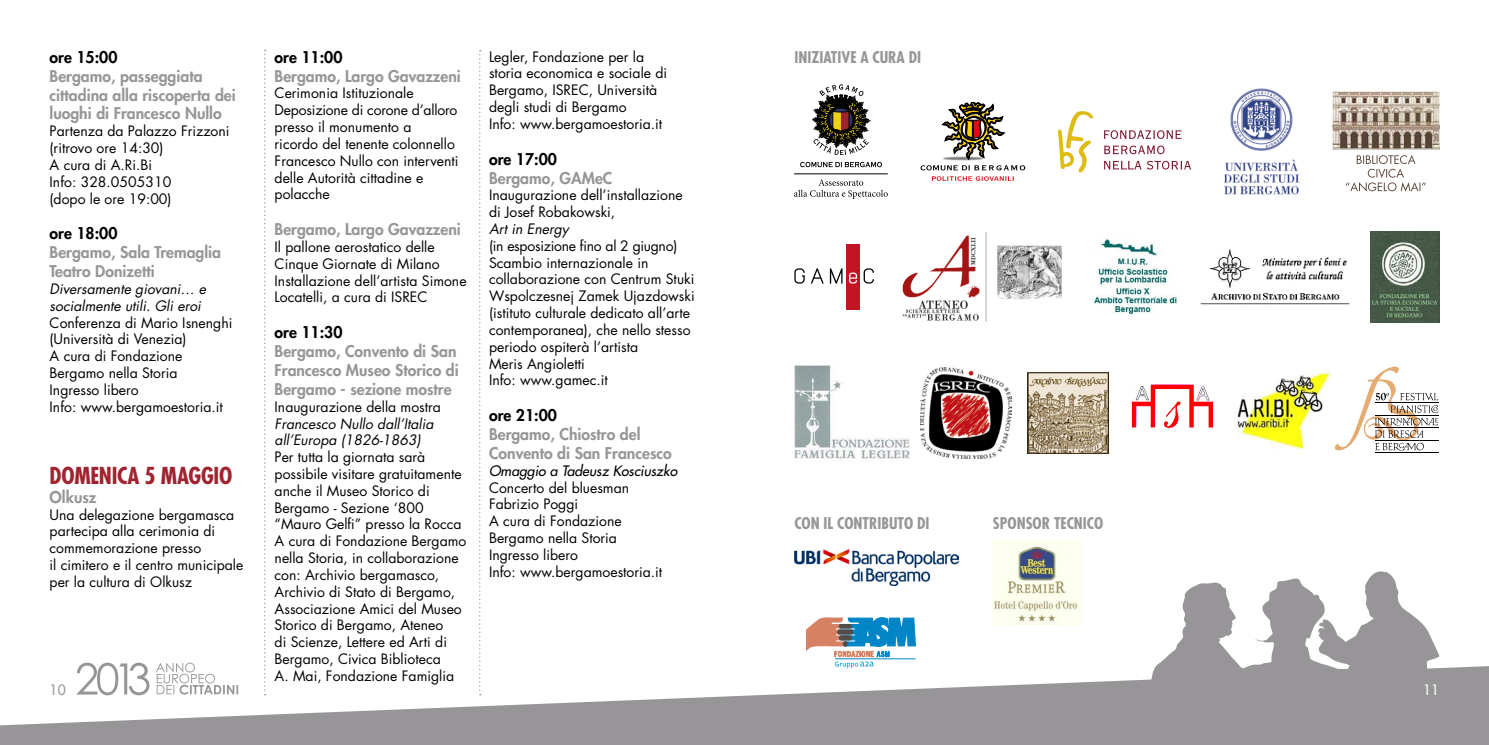
<style>
.page{position:relative;width:1489px;height:745px;background:#fff}
.page>*{position:absolute;margin:0;border:0;box-sizing:border-box;transform-origin:0 0}
.t1{font:700 condensed 22.75px "Futura Std";letter-spacing:-.015em;color:#a0242f}
.t2{font:800 15.75px/18.9px "Futura Std";color:#979598}
.t3{font:800 15.75px "Futura Std";color:#000}
.t4{font:700 condensed 15.75px "Futura Std";color:#979598}
.t5{font:14px/16.8px "Futura Std";color:#000}
.t6{font:italic 14px/16.8px "Futura Std";color:#000}
.t7{font:italic 500 14px "Futura Std";color:#000}
.t8{font:500 14px "Futura Std";color:#979598}
.t9{font:500 14px "Futura Std";color:#fff}
</style>
<div class="page">
<hr style="left:1374px;top:452px;width:63px;height:1px;background:#000">
<svg style="left:1337px;top:366px;width:101px;height:84px"></svg>
<svg style="left:806px;top:617px;width:110px;height:48px"></svg>
<svg style="left:1157px;top:571px;width:282px;height:94px"></svg>
<svg style="left:81px;top:662px;width:64px;height:3px"></svg>
<svg style="left:159px;top:662px;width:35px;height:3px"></svg>
<svg style="left:0;top:665px;width:1488px;height:79px;fill:#979598"></svg>
<svg style="left:479px;top:50px;width:2px;height:644px"></svg>
<svg style="left:264px;top:50px;width:2px;height:644px"></svg>
<svg style="left:794px;top:179px;width:93px;height:20px"></svg>
<hr style="left:794px;top:173px;width:93px;height:1px;background:#000">
<svg style="left:800px;top:162px;width:81px;height:5px"></svg>
<svg style="left:811px;top:84px;width:59px;height:71px"></svg>
<img style="left:1223px;top:88px;width:76px;height:107px">
<svg style="left:1345px;top:155px;width:80px;height:36px"></svg>
<img style="left:1332px;top:92px;width:107px;height:57px">
<img style="left:902px;top:232px;width:160px;height:90px">
<svg style="left:932px;top:176px;width:81px;height:5px"></svg>
<svg style="left:920px;top:165px;width:105px;height:5px"></svg>
<img style="left:943px;top:159px;width:40px;height:2px">
<svg style="left:942px;top:102px;width:62px;height:57px"></svg>
<svg style="left:1058px;top:111px;width:35px;height:61px"></svg>
<svg style="left:1104px;top:160px;width:87px;height:10px"></svg>
<svg style="left:1104px;top:145px;width:60px;height:9px"></svg>
<svg style="left:1103px;top:130px;width:78px;height:9px"></svg>
<div style="left:846px;top:244px;width:13px;height:65px;background:#c31424"></div>
<svg style="left:794px;top:268px;width:10px;height:15px"></svg>
<svg style="left:811px;top:268px;width:12px;height:15px"></svg>
<svg style="left:829px;top:268px;width:13px;height:15px"></svg>
<svg style="left:849px;top:272px;width:8px;height:11px"></svg>
<svg style="left:863px;top:268px;width:10px;height:15px"></svg>
<img style="left:1093px;top:239px;width:85px;height:75px">
<img style="left:1370px;top:231px;width:69px;height:91px">
<img style="left:794px;top:365px;width:115px;height:94px">
<img style="left:920px;top:367px;width:91px;height:91px">
<img style="left:1027px;top:372px;width:81px;height:81px">
<img style="left:1235px;top:369px;width:102px;height:81px">
<img style="left:992px;top:540px;width:89px;height:85px">
<img style="left:794px;top:549px;width:164px;height:36px">
<img style="left:1131px;top:384px;width:83px;height:44px">
<img style="left:1200px;top:249px;width:150px;height:56px">
<p class="t3" style="left:50px;top:47px;width:69px">ore 15:00</p>
<p class="t2" style="left:50px;top:66px;width:188px">Bergamo, passeggiata cittadina alla riscoperta dei luoghi di Francesco Nullo</p>
<p class="t5" style="left:50px;top:123px;width:181px">Partenza da Palazzo Frizzoni (ritrovo ore 14:30)<br>A cura di A.Ri.Bi<br>Info: 328.0505310<br>(dopo le ore 19:00)</p>
<p class="t3" style="left:50px;top:223px;width:69px">ore 18:00</p>
<p class="t2" style="left:50px;top:243px;width:173px">Bergamo, Sala Tremaglia<br>Teatro Donizetti</p>
<p class="t6" style="left:50px;top:280px;width:158px">Diversamente giovani… e socialmente utili. Gli eroi</p>
<p class="t5" style="left:50px;top:314px;width:184px">Conferenza di Mario Isnenghi (Università di Venezia)<br>A cura di Fondazione<br>Bergamo nella Storia<br>Ingresso libero<br>Info: www.bergamoestoria.it</p>
<h1 class="t1" style="left:50px;top:461px;width:184px">DOMENICA 5 MAGGIO</h1>
<p class="t2" style="left:50px;top:487px;width:48px">Olkusz</p>
<p class="t5" style="left:50px;top:506px;width:195px">Una delegazione bergamasca partecipa alla cerimonia di commemorazione presso<br>il cimitero e il centro municipale per la cultura di Olkusz</p>
<p class="t8" style="left:50px;top:681px;width:18px">10</p>
<p class="t3" style="left:274px;top:47px;width:69px">ore 11:00</p>
<p class="t2" style="left:274px;top:66px;width:188px">Bergamo, Largo Gavazzeni</p>
<p class="t5" style="left:274px;top:85px;width:185px">Cerimonia Istituzionale<br>Deposizione di corone d’alloro presso il monumento a<br>ricordo del tenente colonnello<br>Francesco Nullo con interventi delle Autorità cittadine e polacche</p>
<p class="t2" style="left:274px;top:220px;width:188px">Bergamo, Largo Gavazzeni</p>
<p class="t5" style="left:274px;top:238px;width:193px">Il pallone aerostatico delle<br>Cinque Giornate di Milano<br>Installazione dell’artista Simone<br>Locatelli, a cura di ISREC</p>
<p class="t3" style="left:274px;top:322px;width:69px">ore 11:30</p>
<p class="t2" style="left:274px;top:341px;width:186px">Bergamo, Convento di San<br>Francesco Museo Storico di<br>Bergamo - sezione mostre</p>
<p class="t5" style="left:274px;top:398px;width:168px">Inaugurazione della mostra</p>
<p class="t6" style="left:274px;top:415px;width:160px">Francesco Nullo dall’Italia all’Europa (1826-1863)</p>
<p class="t5" style="left:274px;top:448px;width:193px">Per tutta la giornata sarà possibile visitare gratuitamente anche il Museo Storico di<br>Bergamo - Sezione ‘800 “Mauro Gelfi” presso la Rocca<br>A cura di Fondazione Bergamo nella Storia, in collaborazione con: Archivio bergamasco,<br>Archivio di Stato di Bergamo,<br>Associazione Amici del Museo<br>Storico di Bergamo, Ateneo<br>di Scienze, Lettere ed Arti di<br>Bergamo, Civica Biblioteca<br>A. Mai, Fondazione Famiglia</p>
<p class="t5" style="left:489px;top:48px;width:180px">Legler, Fondazione per la storia economica e sociale di<br>Bergamo, ISREC, Università degli studi di Bergamo<br>Info: www.bergamoestoria.it</p>
<p class="t3" style="left:489px;top:149px;width:69px">ore 17:00</p>
<p class="t2" style="left:489px;top:168px;width:125px">Bergamo, GAMeC</p>
<p class="t5" style="left:489px;top:187px;width:195px">Inaugurazione dell’installazione di Josef Robakowski,</p>
<p class="t6" style="left:489px;top:220px;width:81px">Art in Energy</p>
<p class="t5" style="left:489px;top:237px;width:207px">(in esposizione fino al 2 giugno)<br>Scambio internazionale in collaborazione con Centrum Stuki<br>Wspolczesnej Zamek Ujazdowski (istituto culturale dedicato all’arte contemporanea), che nello stesso periodo ospiterà l’artista<br>Meris Angioletti<br>Info: www.gamec.it</p>
<p class="t3" style="left:489px;top:405px;width:69px">ore 21:00</p>
<p class="t2" style="left:489px;top:424px;width:184px">Bergamo, Chiostro del<br>Convento di San Francesco</p>
<p class="t7" style="left:489px;top:461px;width:190px">Omaggio a Tadeusz Kosciuszko</p>
<p class="t5" style="left:489px;top:479px;width:175px">Concerto del bluesman<br>Fabrizio Poggi<br>A cura di Fondazione<br>Bergamo nella Storia<br>Ingresso libero<br>Info: www.bergamoestoria.it</p>
<p class="t4" style="left:794px;top:47px;width:128px">INIZIATIVE A CURA DI</p>
<p class="t4" style="left:794px;top:513px;width:137px">CON IL CONTRIBUTO DI</p>
<p class="t4" style="left:992px;top:513px;width:112px">SPONSOR TECNICO</p>
<p class="t9" style="left:1422px;top:681px;width:18px">11</p>
</div>
